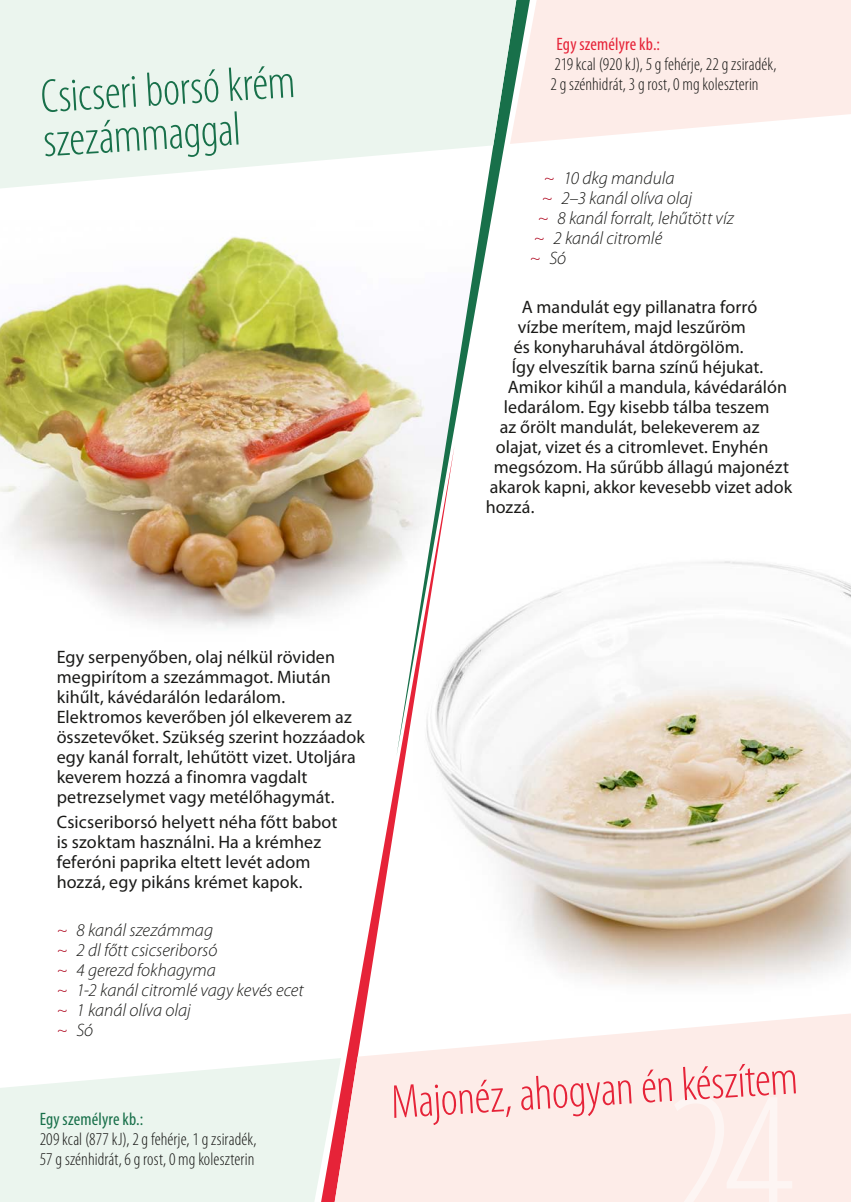
<style>
.page{position:relative;width:851px;height:1202px;background:#fff}
.page>*{position:absolute;margin:0;border:0;box-sizing:border-box;transform-origin:0 0}
.t1{font:300 condensed 48px/43.8px "Myriad Pro";color:#18704a}
.t2{font:300 condensed 48px "Myriad Pro";color:#e62338}
.t3{font:18px/20px "Myriad Pro";letter-spacing:.005em;color:#1a1a18}
.t4{font:italic 300 18px/20px "Myriad Pro";color:#1a1a18}
.t5{font:300 condensed 18px/20px "Myriad Pro";letter-spacing:.005em;color:#1a1a18}
.t6{font:condensed 18px "Myriad Pro";letter-spacing:.01em;color:#e62338}
.t7{font:condensed 18px "Myriad Pro";letter-spacing:.01em;color:#18704a}
.s1{color:#af0820}
</style>
<div class="page">
<img style="left:0;top:237px;width:396px;height:392px">
<img style="left:454px;top:561px;width:396px;height:424px">
<svg style="left:396px;top:190px;width:137px;height:566px"></svg>
<svg style="left:519px;top:0;width:331px;height:143px;background:#fbede9"></svg>
<svg style="left:0;top:0;width:519px;height:190px;background:#e9f3ed"></svg>
<svg style="left:318px;top:445px;width:136px;height:568px"></svg>
<svg style="left:0;top:1059px;width:332px;height:143px;background:#edf4ee"></svg>
<svg style="left:332px;top:1013px;width:518px;height:189px;background:#fceae7"></svg>
<h1 class="t1" style="left:39px;top:75px;width:257px;rotate:-4deg">Csicseri borsó krém szezámmaggal</h1>
<p class="t6" style="left:556px;top:34px;width:105px">Egy személyre kb.:</p>
<p class="t5" style="left:550px;top:54px;width:227px">219 kcal (920 kJ), 5 g fehérje, 22 g zsiradék,<br>2 g szénhidrát, 3 g rost, 0 mg koleszterin</p>
<p class="t4" style="left:543px;top:167px;width:132px"><span class="s1">~</span> 10 dkg mandula</p>
<p class="t4" style="left:541px;top:187px;width:152px"><span class="s1">~</span> 2–3 kanál olíva olaj</p>
<p class="t4" style="left:537px;top:207px;width:198px"><span class="s1">~</span> 8 kanál forralt, lehűtött víz</p>
<p class="t4" style="left:533px;top:227px;width:130px"><span class="s1">~</span> 2 kanál citromlé</p>
<p class="t4" style="left:529px;top:247px;width:38px"><span class="s1">~</span> Só</p>
<p class="t3" style="left:521px;top:297px;width:237px">A mandulát egy pillanatra forró</p>
<p class="t3" style="left:517px;top:317px;width:230px">vízbe merítem, majd leszűröm</p>
<p class="t3" style="left:513px;top:337px;width:231px">és konyharuhával átdörgölöm.</p>
<p class="t3" style="left:511px;top:357px;width:253px">Így elveszítik barna színű héjukat.</p>
<p class="t3" style="left:507px;top:377px;width:281px">Amikor kihűl a mandula, kávédarálón</p>
<p class="t3" style="left:503px;top:397px;width:267px">ledarálom. Egy kisebb tálba teszem</p>
<p class="t3" style="left:499px;top:417px;width:261px">az őrölt mandulát, belekeverem az</p>
<p class="t3" style="left:495px;top:437px;width:274px">olajat, vizet és a citromlevet. Enyhén</p>
<p class="t3" style="left:493px;top:457px;width:297px">megsózom. Ha sűrűbb állagú majonézt</p>
<p class="t3" style="left:489px;top:477px;width:304px">akarok kapni, akkor kevesebb vizet adok</p>
<p class="t3" style="left:485px;top:497px;width:50px">hozzá.</p>
<p class="t3" style="left:57px;top:646px;width:309px">Egy serpenyőben, olaj nélkül röviden megpirítom a szezámmagot. Miután kihűlt, kávédarálón ledarálom.<br>Elektromos keverőben jól elkeverem az összetevőket. Szükség szerint hozzáadok egy kanál forralt, lehűtött vizet. Utoljára keverem hozzá a finomra vagdalt petrezselymet vagy metélőhagymát.</p>
<p class="t3" style="left:57px;top:812px;width:282px">Csicseriborsó helyett néha főtt babot is szoktam használni. Ha a krémhez feferóni paprika eltett levét adom hozzá, egy pikáns krémet kapok.</p>
<p class="t4" style="left:57px;top:920px;width:248px"><span class="s1">~</span> 8 kanál szezámmag<br><span class="s1">~</span> 2 dl főtt csicseriborsó<br><span class="s1">~</span> 4 gerezd fokhagyma<br><span class="s1">~</span> 1-2 kanál citromlé vagy kevés ecet <span class="s1">~</span> 1 kanál olíva olaj<br><span class="s1">~</span> Só</p>
<p class="t7" style="left:40px;top:1108px;width:105px">Egy személyre kb.:</p>
<p class="t5" style="left:40px;top:1129px;width:218px">209 kcal (877 kJ), 2 g fehérje, 1 g zsiradék,<br>57 g szénhidrát, 6 g rost, 0 mg koleszterin</p>
<h1 class="t2" style="left:389px;top:1076px;width:409px;rotate:-4deg">Majonéz, ahogyan én készítem</h1>
</div>
